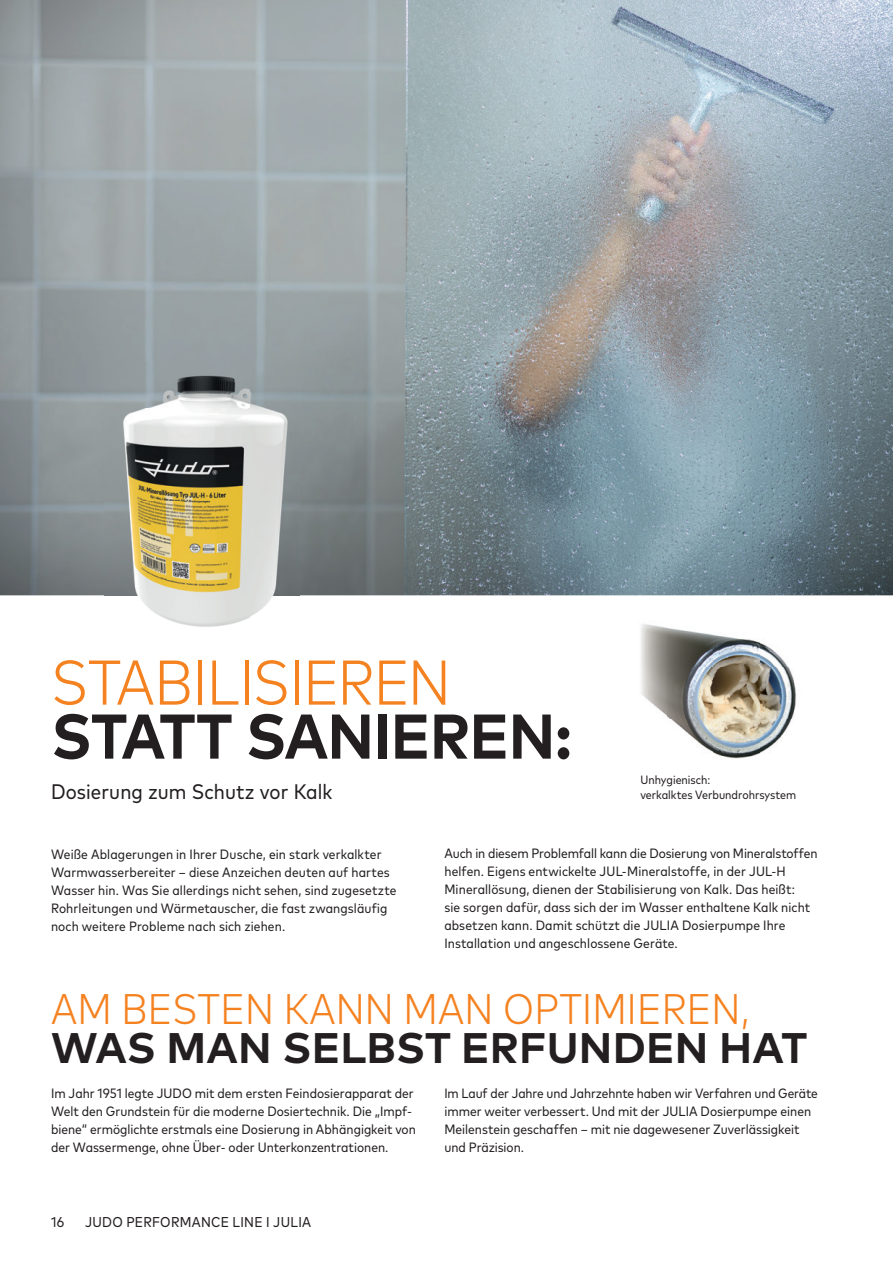
<style>
.page{position:relative;width:893px;height:1263px;background:#fff}
.page>*{position:absolute;margin:0;border:0;box-sizing:border-box;transform-origin:0 0}
.t1{font:700 63px "Mark Pro";letter-spacing:-.015em;color:#231f20;scale:.95 1}
.t2{font:300 condensed 63px "Mark Pro";letter-spacing:-.005em;color:#f58220}
.t3{font:300 condensed 42.75px "Mark Pro";letter-spacing:.005em;color:#f58220}
.t4{font:700 42.75px "Mark Pro";letter-spacing:.005em;color:#231f20}
.t5{font:condensed 21px "Mark Pro";letter-spacing:.005em;color:#231f20}
.t6{font:condensed 14.25px "Mark Pro";letter-spacing:.02em;color:#231f20}
.t7{font:condensed 13.5px/18px "Mark Pro";letter-spacing:.005em;color:#231f20}
.t8{font:condensed 12px/15px "Mark Pro";color:#231f20}
</style>
<div class="page">
<img style="left:0;top:0;width:893px;height:595px">
<img style="left:104px;top:361px;width:196px;height:266px">
<img style="left:641px;top:624px;width:155px;height:135px">
<h1 class="t2" style="left:51px;top:636px;width:401px">STABILISIEREN</h1>
<h1 class="t1" style="left:51px;top:688px;width:550px">STATT SANIEREN:</h1>
<h3 class="t5" style="left:51px;top:776px;width:283px">Dosierung zum Schutz vor Kalk</h3>
<p class="t8" style="left:640px;top:771px;width:157px">Unhygienisch:<br>verkalktes Verbund rohrsystem</p>
<p class="t7" style="left:51px;top:844px;width:347px">Weiße Ablagerungen in Ihrer Dusche, ein stark verkalkter Warmwasserbereiter – diese Anzeichen deuten auf hartes Wasser hin. Was Sie allerdings nicht sehen, sind zugesetzte Rohrleitungen und Wärmetauscher, die fast zwangsläufig noch weitere Probleme nach sich ziehen.</p>
<p class="t7" style="left:444px;top:843px;width:375px">Auch in diesem Problemfall kann die Dosierung von Mineralstoffen helfen. Eigens entwickelte JUL-Mineralstoffe, in der JUL-H Minerallösung, dienen der Stabilisierung von Kalk. Das heißt:<br>sie sorgen dafür, dass sich der im Wasser enthaltene Kalk nicht absetzen kann. Damit schützt die JULIA Dosierpumpe Ihre Installation und angeschlossene Geräte.</p>
<h2 class="t3" style="left:51px;top:977px;width:700px">AM BESTEN KANN MAN OPTIMIEREN,</h2>
<h2 class="t4" style="left:51px;top:1015px;width:758px">WAS MAN SELBST ERFUNDEN HAT</h2>
<p class="t7" style="left:444px;top:1083px;width:375px">Im Lauf der Jahre und Jahrzehnte haben wir Verfahren und Geräte immer weiter verbessert. Und mit der JULIA Dosierpumpe einen Meilenstein geschaffen – mit nie dagewesener Zuverlässigkeit und Präzision.</p>
<p class="t7" style="left:51px;top:1083px;width:366px">Im Jahr 1951 legte JUDO mit dem ersten Feindosier apparat der Welt den Grundstein für die moderne Dosiertechnik. Die „Impf&shy;biene“ ermöglichte erstmals eine Dosierung in Abhängigkeit von der Wassermenge, ohne Über- oder Unterkonzentrationen.</p>
<p class="t6" style="left:51px;top:1211px;width:15px">16</p>
<p class="t6" style="left:85px;top:1211px;width:228px">JUDO PERFORMANCE LINE I JULIA</p>
</div>
